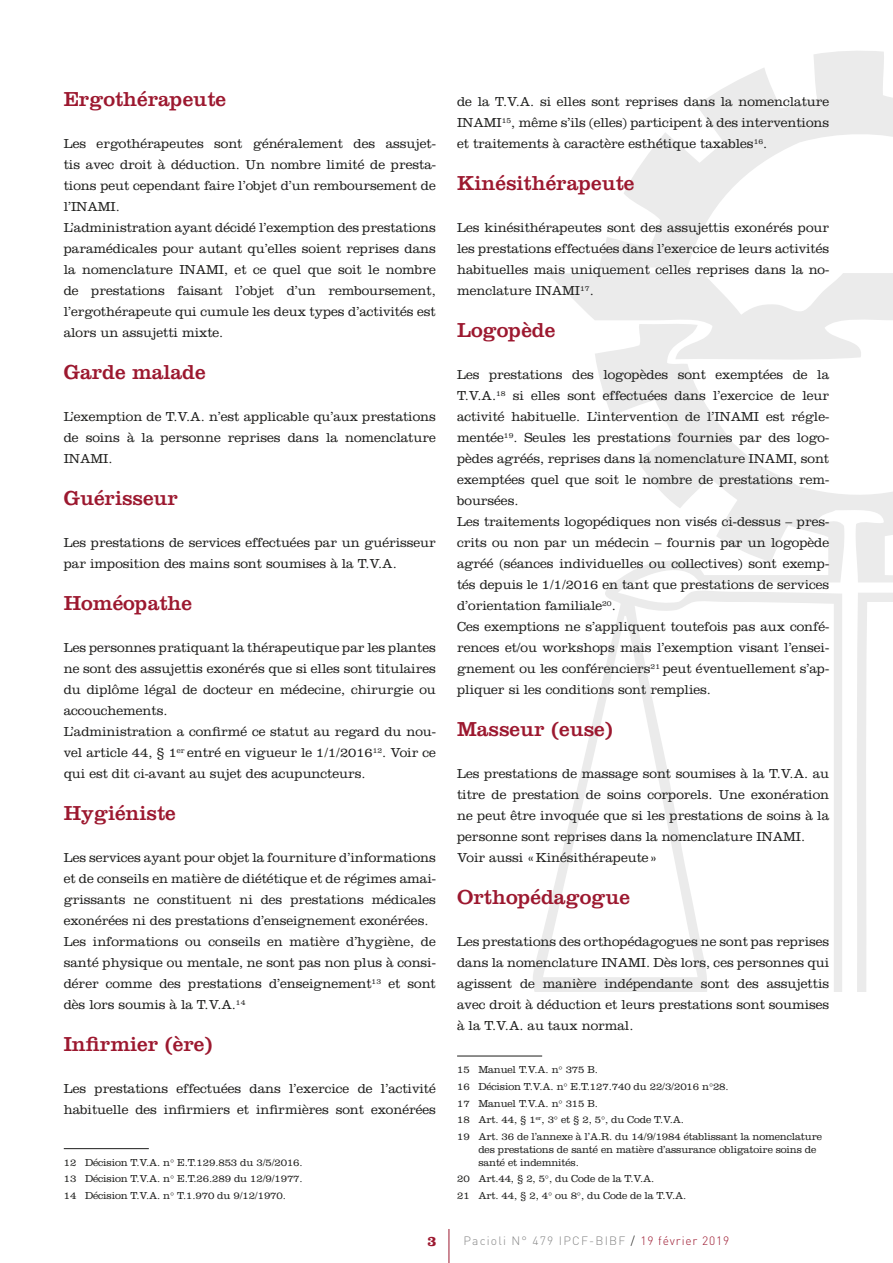
<style>
.page{position:relative;width:893px;height:1263px;background:#fff}
.page>*{position:absolute;margin:0;border:0;box-sizing:border-box;transform-origin:0 0}
.t1{font:21px "Clarendon LT Std";color:#9c182f}
.t2{font:700 14.85px "Clarendon LT Std";color:#9c182f}
.t3{font:300 13.5px/21px "Clarendon LT Std";letter-spacing:-.005em;color:#1d1d1b}
.t4{font:300 12px "DIN";letter-spacing:.1em;color:#878787}
.t5{font:300 10.5px/16.8px "Clarendon LT Std";letter-spacing:-.015em;color:#1d1d1b}
.s1{color:#1d1d1b}
.s2{color:#9c182f}
</style>
<div class="page">
<svg style="left:533px;top:51px;width:360px;height:941px"></svg>
<hr style="left:449px;top:1229px;width:1px;height:34px;background:#9c182f">
<hr style="left:64px;top:1148px;width:85px;height:1px;background:#1d1d1b">
<hr style="left:457px;top:1056px;width:85px;height:1px;background:#1d1d1b">
<h1 class="t1" style="left:64px;top:87px;width:164px">Ergothérapeute</h1>
<p class="t3" style="left:64px;top:133px;width:374px">Les ergothérapeutes sont généralement des assujet&shy;tis avec droit à déduction. Un nombre limité de presta&shy;tions peut cependant faire l’objet d’un remboursement de l’INAMI.<br>L’administration ayant décidé l’exemption des prestations paramédicales pour autant qu’elles soient reprises dans la nomenclature INAMI, et ce quel que soit le nombre de prestations faisant l’objet d’un remboursement, l’ergothérapeute qui cumule les deux types d’activités est alors un assujetti mixte.</p>
<h1 class="t1" style="left:64px;top:360px;width:143px">Garde malade</h1>
<p class="t3" style="left:64px;top:406px;width:374px;text-align:justify">L’exemption de T.V.A. n’est applicable qu’aux prestations de soins à la personne reprises dans la nomenclature INAMI.</p>
<h1 class="t1" style="left:64px;top:486px;width:116px">Guérisseur</h1>
<p class="t3" style="left:64px;top:532px;width:374px">Les prestations de services effectuées par un guérisseur par imposition des mains sont soumises à la T.V.A.</p>
<h1 class="t1" style="left:64px;top:591px;width:130px">Homéopathe</h1>
<p class="t3" style="left:64px;top:637px;width:374px">Les personnes pratiquant la thérapeutique par les plantes ne sont des assujettis exonérés que si elles sont titulaires du diplôme légal de docteur en médecine, chirurgie ou accouchements.<br>L’administration a confirmé ce statut au regard du nou&shy;vel article 44, § 1<sup>er</sup> entré en vigueur le 1/1/2016<sup>12</sup>. Voir ce qui est dit ci-avant au sujet des acupuncteurs.</p>
<h1 class="t1" style="left:64px;top:801px;width:113px">Hygiéniste</h1>
<p class="t3" style="left:64px;top:847px;width:374px">Les services ayant pour objet la fourniture d’informations et de conseils en matière de diététique et de régimes amai&shy;grissants ne constituent ni des prestations médicales exonérées ni des prestations d’enseignement exonérées.<br>Les informations ou conseils en matière d’hygiène, de santé physique ou mentale, ne sont pas non plus à consi&shy;dérer comme des prestations d’enseignement<sup>13</sup> et sont dès lors soumis à la T.V.A.<sup>14</sup></p>
<h1 class="t1" style="left:64px;top:1032px;width:150px">Infirmier (ère)</h1>
<p class="t3" style="left:64px;top:1078px;width:374px">Les prestations effectuées dans l’exercice de l’activité habituelle des infirmiers et infirmières sont exonérées</p>
<p class="t5" style="left:64px;top:1153px;width:240px;text-align:justify">12 Décision T.V.A. n° E.T.129.853 du 3/5/2016.<br>13 Décision T.V.A. n° E.T.26.289 du 12/9/1977.<br>14 Décision T.V.A. n° T.1.970 du 9/12/1970.</p>
<p class="t3" style="left:457px;top:91px;width:374px;text-align:justify">de la T.V.A. si elles sont reprises dans la nomenclature INAMI<sup>15</sup>, même s’ils (elles) participent à des interventions et traitements à caractère esthétique taxables<sup>16</sup>.</p>
<h1 class="t1" style="left:457px;top:171px;width:179px">Kinésithérapeute</h1>
<p class="t3" style="left:457px;top:217px;width:374px;text-align:justify">Les kinésithérapeutes sont des assujettis exonérés pour les prestations effectuées dans l’exercice de leurs activités habituelles mais uniquement celles reprises dans la no&shy;menclature INAMI<sup>17</sup>.</p>
<h1 class="t1" style="left:457px;top:318px;width:100px">Logopède</h1>
<p class="t3" style="left:457px;top:364px;width:374px">Les prestations des logopèdes sont exemptées de la T.V.A.<sup>18</sup> si elles sont effectuées dans l’exercice de leur activité habituelle. L’intervention de l’INAMI est régle&shy;mentée<sup>19</sup>. Seules les prestations fournies par des logo&shy;pèdes agréés, reprises dans la nomenclature INAMI, sont exemptées quel que soit le nombre de prestations rem&shy;boursées.<br>Les traitements logopédiques non visés ci-dessus – pres&shy;crits ou non par un médecin – fournis par un logopède agréé (séances individuelles ou collectives) sont exemp&shy;tés depuis le 1/1/2016 en tant que prestations de services d’orientation familiale<sup>20</sup>.<br>Ces exemptions ne s’appliquent toutefois pas aux confé&shy;rences et/ou workshops mais l’exemption visant l’ensei&shy;gnement ou les conférenciers<sup>21</sup> peut éventuellement s’ap&shy;pliquer si les conditions sont remplies.</p>
<h1 class="t1" style="left:457px;top:717px;width:157px">Masseur (euse)</h1>
<p class="t3" style="left:457px;top:763px;width:374px">Les prestations de massage sont soumises à la T.V.A. au titre de prestation de soins corporels. Une exonération ne peut être invoquée que si les prestations de soins à la personne sont reprises dans la nomenclature INAMI.<br>Voir aussi «Kinésithérapeute»</p>
<h1 class="t1" style="left:457px;top:885px;width:174px">Orthopédagogue</h1>
<p class="t3" style="left:457px;top:931px;width:374px;text-align:justify">Les prestations des orthopédagogues ne sont pas reprises dans la nomenclature INAMI. Dès lors, ces personnes qui agissent de manière indépendante sont des assujettis avec droit à déduction et leurs prestations sont soumises à la T.V.A. au taux normal.</p>
<p class="t5" style="left:457px;top:1061px;width:366px">15 Manuel T.V.A. n° 375 B.<br>16 Décision T.V.A. n° E.T.127.740 du 22/3/2016 n°28.<br>17 Manuel T.V.A. n° 315 B.<br>18 Art. 44, § 1<sup>er</sup>, 3° et § 2, 5°, du Code T.V.A.<br>19 Art. 36 de l’annexe à l’A.R. du 14/9/1984 établissant la nomenclature</p>
<p class="t5" style="left:478px;top:1143px;width:339px;line-height:12.6px">des prestations de santé en matière d’assurance obligatoire soins de santé et indemnités.</p>
<p class="t5" style="left:457px;top:1170px;width:231px">20 Art.44, § 2, 5°, du Code de la T.V.A.<br>21 Art. 44, § 2, 4° ou 8°, du Code de la T.V.A.</p>
<p class="t2" style="left:427px;top:1232px;width:11px">3</p>
<p class="t4" style="left:463px;top:1233px;width:267px">Pacioli N° 479 IPCF-BIBF <span class="s1">/</span> <span class="s2">19 février 2019</span></p>
</div>
